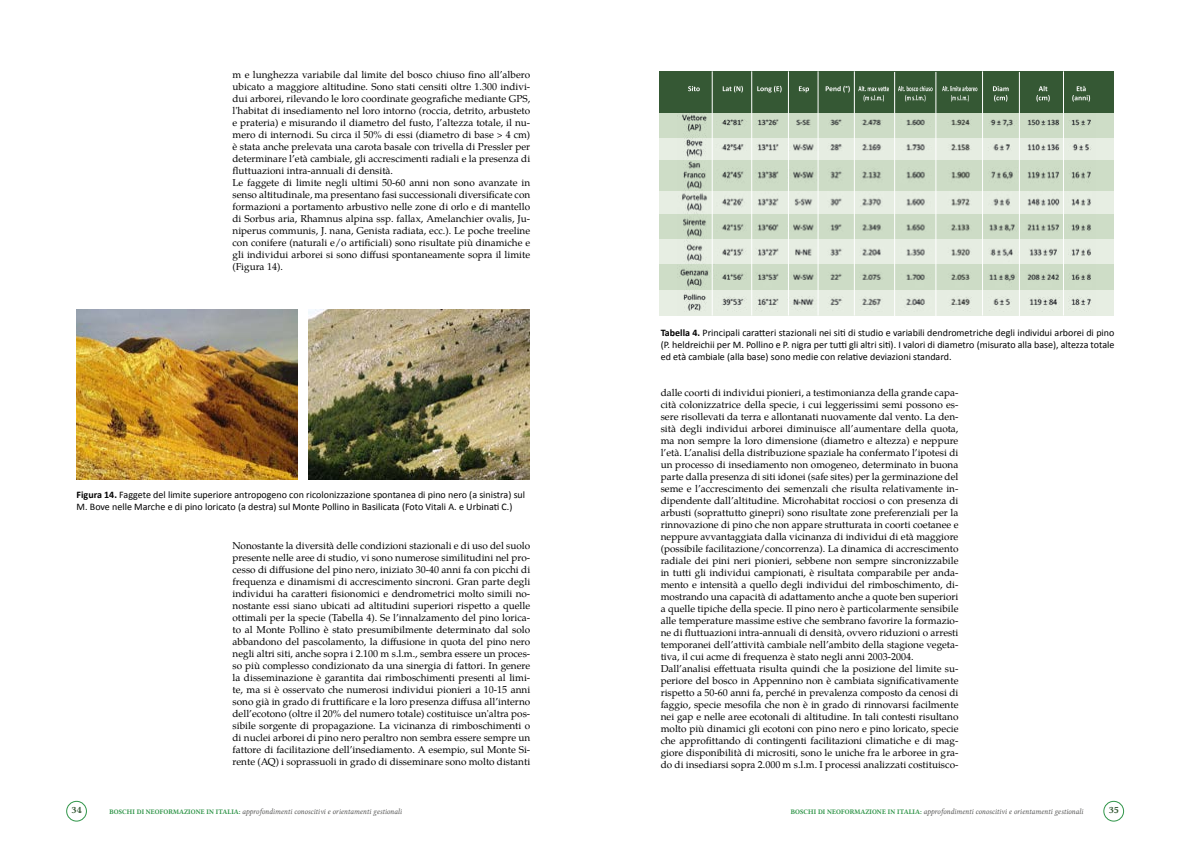
<style>
.page{position:relative;width:1191px;height:842px;background:#fff}
.page>*{position:absolute;margin:0;border:0;box-sizing:border-box;transform-origin:0 0}
.t1{font:10px/12px "Te X Gyre Pagella";color:#000}
.t2{font:10px/12px "Calibri";color:#000;text-align:justify}
.t3{font:10px "Lin Libertine B";color:#355834}
.t4{font:8px "Lin Libertine I";color:#575756;scale:.95 1}
.s1{font-weight:700}
.s2{font-family:"Lin Libertine B";font-size:7px;color:#309549}
</style>
<div class="page">
<div style="left:1103px;top:801px;width:21px;height:20px;border:1px solid #309549;border-radius:50%"></div>
<div style="left:66px;top:801px;width:21px;height:20px;border:1px solid #309549;border-radius:50%"></div>
<img style="left:77px;top:309px;width:221px;height:170px">
<img style="left:308px;top:309px;width:221px;height:170px">
<div style="left:659px;top:290px;width:454px;height:25px;background:#e7eee3"></div>
<div style="left:659px;top:189px;width:454px;height:25px;background:#e7eee3"></div>
<div style="left:659px;top:113px;width:454px;height:25px;background:#ceddc7"></div>
<div style="left:659px;top:138px;width:454px;height:26px;background:#e7eee3"></div>
<div style="left:659px;top:160px;width:454px;height:31px;background:#ceddc7"></div>
<div style="left:659px;top:214px;width:454px;height:25px;background:#ceddc7"></div>
<div style="left:659px;top:240px;width:454px;height:25px;background:#e7eee3"></div>
<div style="left:659px;top:265px;width:454px;height:25px;background:#ceddc7"></div>
<div style="left:659px;top:71px;width:454px;height:42px;background:#355834"></div>
<img style="left:677px;top:113px;width:418px;height:202px">
<svg style="left:1072px;top:86px;width:18px;height:16px"></svg>
<svg style="left:1036px;top:86px;width:13px;height:16px"></svg>
<svg style="left:993px;top:86px;width:15px;height:16px"></svg>
<svg style="left:942px;top:86px;width:35px;height:16px"></svg>
<svg style="left:898px;top:86px;width:34px;height:16px"></svg>
<svg style="left:858px;top:86px;width:31px;height:16px"></svg>
<svg style="left:825px;top:86px;width:24px;height:6px"></svg>
<svg style="left:799px;top:86px;width:10px;height:6px"></svg>
<svg style="left:757px;top:86px;width:24px;height:6px"></svg>
<svg style="left:722px;top:86px;width:21px;height:6px"></svg>
<svg style="left:688px;top:86px;width:12px;height:5px"></svg>
<hr style="left:712px;top:71px;width:1px;height:244px;background:#fff">
<hr style="left:751px;top:71px;width:1px;height:244px;background:#fff">
<hr style="left:788px;top:71px;width:1px;height:244px;background:#fff">
<hr style="left:817px;top:71px;width:1px;height:244px;background:#fff">
<hr style="left:854px;top:71px;width:1px;height:244px;background:#fff">
<hr style="left:894px;top:72px;width:1px;height:244px;background:#fff">
<hr style="left:935px;top:72px;width:1px;height:244px;background:#fff">
<hr style="left:982px;top:71px;width:1px;height:244px;background:#fff">
<hr style="left:1019px;top:72px;width:1px;height:244px;background:#fff">
<hr style="left:1063px;top:71px;width:1px;height:244px;background:#fff">
<p class="t1" style="left:232px;top:68px;width:299px">m e lunghezza variabile dal limite del bosco chiuso fino all’albero ubicato a maggiore altitudine. Sono stati censiti oltre 1.300 indivi&shy;dui arborei, rilevando le loro coordinate geografiche mediante GPS, l'habitat di insediamento nel loro intorno (roccia, detrito, arbusteto e prateria) e misurando il diametro del fusto, l’altezza totale, il nu&shy;mero di internodi. Su circa il 50% di essi (diametro di base &gt; 4 cm) è stata anche prelevata una carota basale con trivella di Pressler per determinare l’età cambiale, gli accrescimenti radiali e la presenza di fluttuazioni intra-annuali di densità.<br>Le faggete di limite negli ultimi 50-60 anni non sono avanzate in senso altitudinale, ma presentano fasi successionali diversificate con formazioni a portamento arbustivo nelle zone di orlo e di mantello di Sorbus aria, Rhamnus alpina ssp. fallax, Amelanchier ovalis, Ju&shy;niperus communis, J. nana, Genista radiata, ecc.). Le poche treeline con conifere (naturali e/o artificiali) sono risultate più dinamiche e gli individui arborei si sono diffusi spontaneamente sopra il limite (Figura 14).</p>
<p class="t2" style="left:77px;top:489px;width:450px"><span class="s1">Figura 14.</span> Faggete del limite superiore antropogeno con ricolonizzazione spontanea di pino nero (a sinistra) sul<br>M. Bove nelle Marche e di pino loricato (a destra) sul Monte Pollino in Basilicata (Foto Vitali A. e Urbinati C.)</p>
<p class="t1" style="left:232px;top:539px;width:299px;text-align:justify">Nonostante la diversità delle condizioni stazionali e di uso del suolo presente nelle aree di studio, vi sono numerose similitudini nel pro&shy;cesso di diffusione del pino nero, iniziato 30-40 anni fa con picchi di frequenza e dinamismi di accrescimento sincroni. Gran parte degli individui ha caratteri fisionomici e dendrometrici molto simili no&shy;nostante essi siano ubicati ad altitudini superiori rispetto a quelle ottimali per la specie (Tabella 4). Se l’innalzamento del pino lorica&shy;to al Monte Pollino è stato presumibilmente determinato dal solo abbandono del pascolamento, la diffusione in quota del pino nero negli altri siti, anche sopra i 2.100 m s.l.m., sembra essere un proces&shy;so più complesso condizionato da una sinergia di fattori. In genere la disseminazione è garantita dai rimboschimenti presenti al limi&shy;te, ma si è osservato che numerosi individui pionieri a 10-15 anni sono già in grado di fruttificare e la loro presenza diffusa all’interno dell’ecotono (oltre il 20% del numero totale) costituisce un'altra pos&shy;sibile sorgente di propagazione. La vicinanza di rimboschimenti o di nuclei arborei di pino nero peraltro non sembra essere sempre un fattore di facilitazione dell’insediamento. A esempio, sul Monte Si&shy;rente (AQ) i soprassuoli in grado di disseminare sono molto distanti</p>
<p class="t2" style="left:660px;top:326px;width:455px"><span class="s1">Tabella 4.</span> Principali caratteri stazionali nei siti di studio e variabili dendrometriche degli individui arborei di pino (P. heldreichii per M. Pollino e P. nigra per tutti gli altri siti). I valori di diametro (misurato alla base), altezza totale ed età cambiale (alla base) sono medie con relative deviazioni standard.</p>
<p class="t1" style="left:660px;top:386px;width:299px">dalle coorti di individui pionieri, a testimonianza della grande capa&shy;cità colonizzatrice della specie, i cui leggerissimi semi possono es&shy;sere risollevati da terra e allontanati nuovamente dal vento. La den&shy;sità degli individui arborei diminuisce all’aumentare della quota, ma non sempre la loro dimensione (diametro e altezza) e neppure l’età. L’analisi della distribuzione spaziale ha confermato l’ipotesi di un processo di insediamento non omogeneo, determinato in buona parte dalla presenza di siti idonei (safe sites) per la germinazione del seme e l’accrescimento dei semenzali che risulta relativamente in&shy;dipendente dall’altitudine. Microhabitat rocciosi o con presenza di arbusti (soprattutto ginepri) sono risultate zone preferenziali per la rinnovazione di pino che non appare strutturata in coorti coetanee e neppure avvantaggiata dalla vicinanza di individui di età maggiore (possibile facilitazione/concorrenza). La dinamica di accrescimento radiale dei pini neri pionieri, sebbene non sempre sincronizzabile in tutti gli individui campionati, è risultata comparabile per anda&shy;mento e intensità a quello degli individui del rimboschimento, di&shy;mostrando una capacità di adattamento anche a quote ben superiori a quelle tipiche della specie. Il pino nero è particolarmente sensibile alle temperature massime estive che sembrano favorire la formazio&shy;ne di fluttuazioni intra-annuali di densità, ovvero riduzioni o arresti temporanei dell’attività cambiale nell’ambito della stagione vegeta&shy;tiva, il cui acme di frequenza è stato negli anni 2003-2004.<br>Dall’analisi effettuata risulta quindi che la posizione del limite su&shy;periore del bosco in Appennino non è cambiata significativamente rispetto a 50-60 anni fa, perché in prevalenza composto da cenosi di faggio, specie mesofila che non è in grado di rinnovarsi facilmente nei gap e nelle aree ecotonali di altitudine. In tali contesti risultano molto più dinamici gli ecotoni con pino nero e pino loricato, specie che approfittando di contingenti facilitazioni climatiche e di mag&shy;giore disponibilità di micrositi, sono le uniche fra le arboree in gra&shy;do di insediarsi sopra 2.000 m s.l.m. I processi analizzati costituisco-</p>
<p class="t3" style="left:71px;top:803px;width:12px">34</p>
<p class="t4" style="left:110px;top:807px;width:309px"><span class="s2">BOSCHI DI NEOFORMAZIONE IN ITALIA:</span> approfondimenti conoscitivi e orientamenti gestionali</p>
<p class="t4" style="left:791px;top:807px;width:309px"><span class="s2">BOSCHI DI NEOFORMAZIONE IN ITALIA:</span> approfondimenti conoscitivi e orientamenti gestionali</p>
<p class="t3" style="left:1108px;top:803px;width:12px">35</p>
</div>
